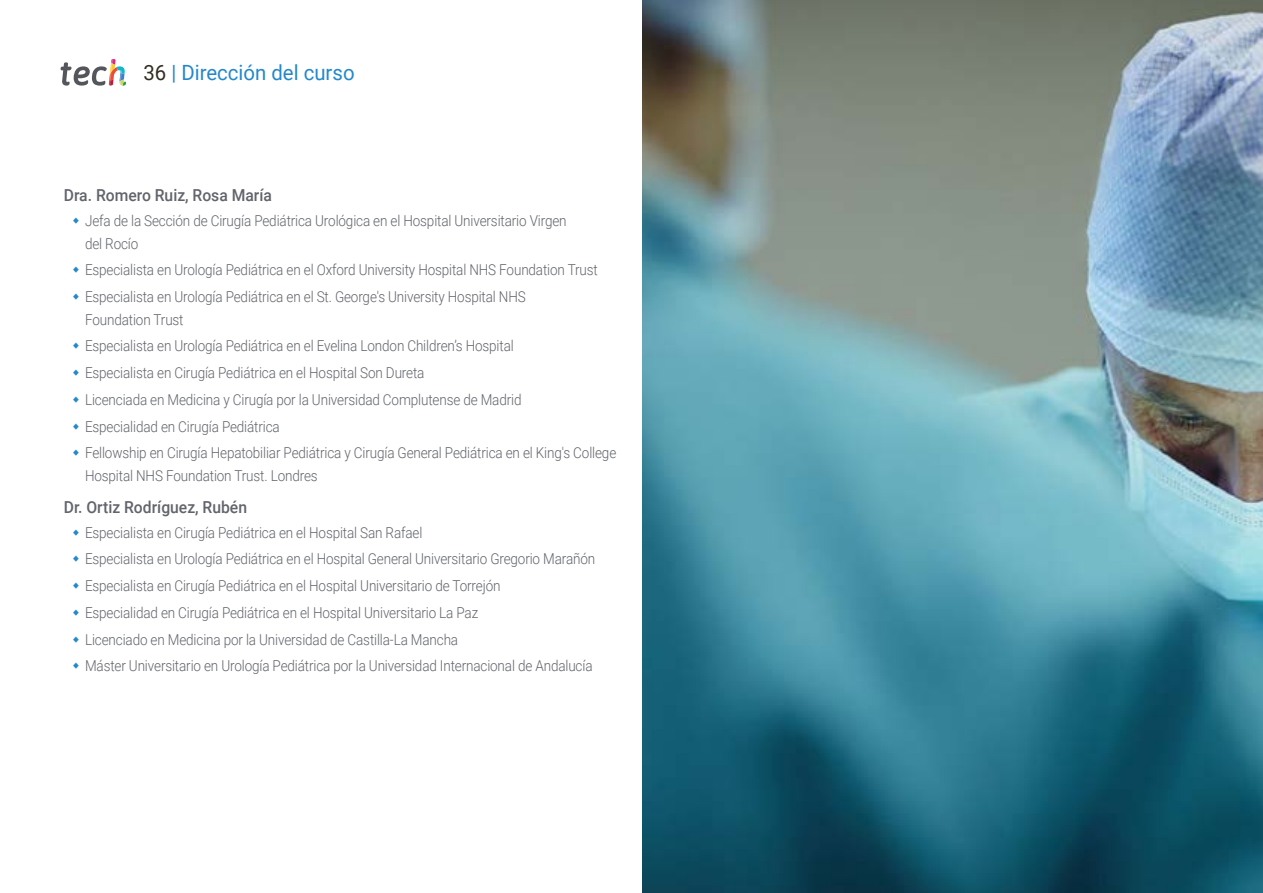
<style>
.page{position:relative;width:1263px;height:893px;background:#fff}
.page>*{position:absolute;margin:0;border:0;box-sizing:border-box;transform-origin:0 0}
.t1{font:21px "Roboto";color:#2488c9}
.t2{font:500 16.5px "Roboto";color:#61646a;scale:.95 1}
.t3{font:300 15px/26.7px "Roboto";letter-spacing:-.01em;color:#61646a;scale:.9 1}
.s1{color:#312e20}
</style>
<div class="page">
<svg style="left:61px;top:59px;width:65px;height:27px"></svg>
<img style="left:642px;top:0;width:621px;height:893px">
<h1 class="t1" style="left:144px;top:57px;width:213px"><span class="s1">36</span> | Dirección del curso</h1>
<p class="t2" style="left:64px;top:184px;width:221px">Dra. Romero Ruiz, Rosa María</p>
<p class="t3" style="left:85px;top:209px;width:537px;line-height:22.5px">Jefa de la Sección de Cirugía Pediátrica Urológica en el Hospital Universitario Virgen del Rocío</p>
<p class="t3" style="left:85px;top:256px;width:571px">Especialista en Urología Pediátrica en el Oxford University Hospital NHS Foundation Trust<br>Especialista en Urología Pediátrica en el St. George's University Hospital NHS</p>
<p class="t3" style="left:85px;top:305px;width:592px">Foundation Trust<br>Especialista en Urología Pediátrica en el Evelina London Children’s Hospital<br>Especialista en Cirugía Pediátrica en el Hospital Son Dureta<br>Licenciada en Medicina y Cirugía por la Universidad Complutense de Madrid<br>Especialidad en Cirugía Pediátrica<br>Fellowship en Cirugía Hepatobiliar Pediátrica y Cirugía General Pediátrica en el King's College</p>
<p class="t3" style="left:85px;top:462px;width:260px">Hospital NHS Foundation Trust. Londres</p>
<p class="t2" style="left:64px;top:495px;width:194px">Dr. Ortiz Rodríguez, Rubén</p>
<p class="t3" style="left:85px;top:518px;width:568px">Especialista en Cirugía Pediátrica en el Hospital San Rafael<br>Especialista en Urología Pediátrica en el Hospital General Universitario Gregorio Marañón Especialista en Cirugía Pediátrica en el Hospital Universitario de Torrejón<br>Especialidad en Cirugía Pediátrica en el Hospital Universitario La Paz<br>Licenciado en Medicina por la Universidad de Castilla-La Mancha<br>Máster Universitario en Urología Pediátrica por la Universidad Internacional de Andalucía</p>
</div>
